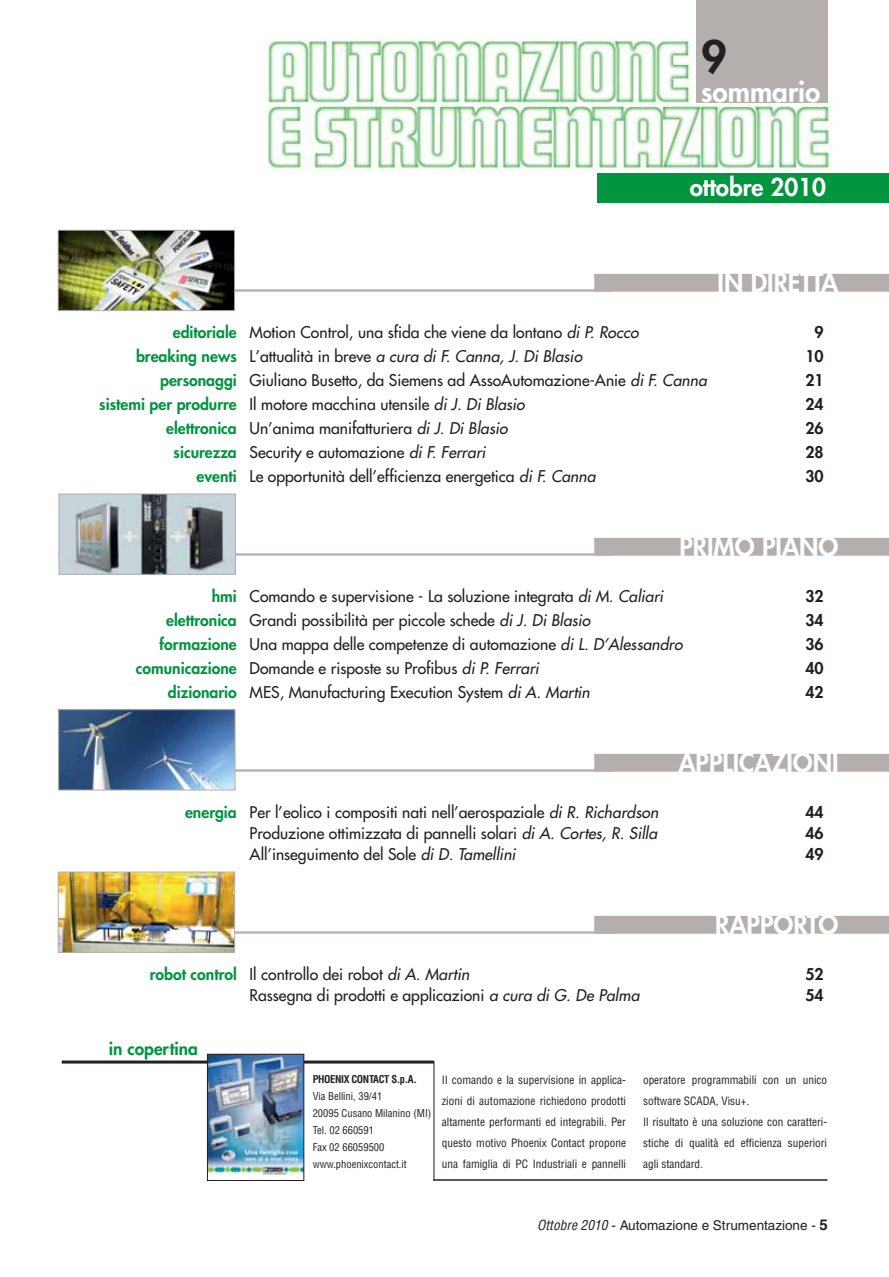
<style>
.page{position:relative;width:889px;height:1277px;background:#fff}
.page>*{position:absolute;margin:0;border:0;box-sizing:border-box;transform-origin:0 0}
.t1{font:800 43.5px "Futura LT";color:#231f20}
.t2{font:800 27.75px "Futura LT";color:#fff}
.t3{font:800 25.5px "Futura LT";color:#fff}
.t4{font:800 24px "Futura LT";color:#fff}
.t5{font:800 17.25px "Futura LT";color:#01953f}
.t6{font:15.75px "Futura LT";color:#231f20}
.t7{font:italic 15.75px "Futura LT";color:#231f20}
.t8{font:800 15.75px "Futura LT";color:#231f20}
.t9{font:13.5px "Helvetica LT";color:#231f20}
.t10{font:condensed 11.25px/21px "Helvetica LT";color:#231f20;text-align:justify}
.t11{font:condensed 10.5px/17px "Helvetica LT";color:#231f20}
.t12{font:700 condensed 10.5px "Helvetica LT";letter-spacing:-.035em;color:#231f20}
.s1{font-weight:800;color:#01953f}
.s2{font-style:italic}
.s3{font-weight:800;font-style:normal;color:#01953f}
.s4{font-style:normal}
.s5{font-style:italic;font-stretch:condensed}
.s6{font-weight:700;font-size:15px}
</style>
<div class="page">
<div style="left:594px;top:274px;width:294px;height:18px;background:#b4aead"></div>
<hr style="left:58px;top:289px;width:555px;height:3px;background:#b4aead">
<div style="left:594px;top:538px;width:294px;height:18px;background:#b4aead"></div>
<hr style="left:58px;top:553px;width:555px;height:3px;background:#b4aead">
<div style="left:594px;top:754px;width:294px;height:18px;background:#b4aead"></div>
<hr style="left:58px;top:769px;width:555px;height:3px;background:#b4aead">
<div style="left:594px;top:916px;width:294px;height:18px;background:#b4aead"></div>
<hr style="left:58px;top:931px;width:559px;height:3px;background:#b4aead">
<img style="left:265px;top:39px;width:567px;height:135px">
<div style="left:697px;top:0;width:131px;height:102px;background:#b4aead"></div>
<div style="left:597px;top:173px;width:291px;height:30px;background:#01953f"></div>
<hr style="left:433px;top:1061px;width:1px;height:120px;background:#231f20">
<hr style="left:433px;top:1179px;width:394px;height:2px;background:#231f20">
<hr style="left:62px;top:1061px;width:372px;height:3px;background:#231f20">
<img style="left:209px;top:1056px;width:93px;height:119px">
<div style="left:207px;top:1054px;width:97px;height:127px;border:1px solid #231f20"></div>
<img style="left:60px;top:232px;width:173px;height:77px">
<div style="left:58px;top:230px;width:177px;height:81px;border:1px solid #b4aead"></div>
<img style="left:61px;top:496px;width:172px;height:77px">
<div style="left:59px;top:494px;width:176px;height:81px;border:1px solid #b4aead"></div>
<img style="left:60px;top:711px;width:173px;height:77px">
<div style="left:58px;top:709px;width:177px;height:81px;border:1px solid #b4aead"></div>
<img style="left:60px;top:874px;width:173px;height:77px">
<div style="left:58px;top:872px;width:177px;height:81px;border:1px solid #b4aead"></div>
<h1 class="t1" style="left:701px;top:37px;width:27px">9</h1>
<h2 class="t2" style="left:701px;top:79px;width:121px">sommario</h2>
<h3 class="t4" style="left:689px;top:176px;width:138px">ottobre 2010</h3>
<h3 class="t3" style="left:717px;top:271px;width:122px">IN DIRETTA</h3>
<p class="t6" style="left:173px;top:325px;width:467px"><span class="s1">editoriale</span> Motion Control, una sfida che viene da lontano <span class="s2">di P. Rocco</span></p>
<p class="t8" style="left:814px;top:325px;width:11px">9</p>
<p class="t7" style="left:136px;top:348px;width:447px"><span class="s3">breaking news</span> <span class="s4">L’attualità in breve</span> a cura di F. Canna, J. Di Blasio</p>
<p class="t8" style="left:805px;top:349px;width:20px">10</p>
<p class="t6" style="left:160px;top:373px;width:548px"><span class="s1">personaggi</span> Giuliano Busetto, da Siemens ad AssoAutomazione-Anie <span class="s2">di F. Canna</span></p>
<p class="t8" style="left:805px;top:373px;width:20px">21</p>
<p class="t6" style="left:99px;top:397px;width:427px"><span class="s1">sistemi per produrre</span> Il motore macchina utensile <span class="s2">di J. Di Blasio</span></p>
<p class="t8" style="left:805px;top:397px;width:20px">24</p>
<p class="t6" style="left:166px;top:421px;width:343px"><span class="s1">elettronica</span> Un’anima manifatturiera <span class="s2">di J. Di Blasio</span></p>
<p class="t8" style="left:805px;top:421px;width:20px">26</p>
<p class="t6" style="left:174px;top:445px;width:313px"><span class="s1">sicurezza</span> Security e automazione <span class="s2">di F. Ferrari</span></p>
<p class="t8" style="left:805px;top:445px;width:20px">28</p>
<p class="t6" style="left:196px;top:469px;width:400px"><span class="s1">eventi</span> Le opportunità dell’efficienza energetica <span class="s2">di F. Canna</span></p>
<p class="t8" style="left:805px;top:469px;width:20px">30</p>
<h3 class="t3" style="left:679px;top:535px;width:161px">PRIMO PIANO</h3>
<p class="t6" style="left:212px;top:589px;width:453px"><span class="s1">hmi</span> Comando e supervisione - La soluzione integrata <span class="s2">di M. Caliari</span></p>
<p class="t8" style="left:805px;top:589px;width:20px">32</p>
<p class="t6" style="left:166px;top:613px;width:425px"><span class="s1">elettronica</span> Grandi possibilità per piccole schede <span class="s2">di J. Di Blasio</span></p>
<p class="t8" style="left:805px;top:613px;width:20px">34</p>
<p class="t6" style="left:159px;top:637px;width:524px"><span class="s1">formazione</span> Una mappa delle competenze di automazione <span class="s2">di L. D’Alessandro</span></p>
<p class="t8" style="left:805px;top:637px;width:20px">36</p>
<p class="t6" style="left:136px;top:661px;width:404px"><span class="s1">comunicazione</span> Domande e risposte su Profibus <span class="s2">di P. Ferrari</span></p>
<p class="t8" style="left:805px;top:661px;width:20px">40</p>
<p class="t6" style="left:168px;top:685px;width:423px"><span class="s1">dizionario</span> MES, Manufacturing Execution System <span class="s2">di A. Martin</span></p>
<p class="t8" style="left:805px;top:685px;width:20px">42</p>
<h3 class="t3" style="left:678px;top:751px;width:162px">APPLICAZIONI</h3>
<p class="t6" style="left:185px;top:805px;width:474px"><span class="s1">energia</span> Per l’eolico i compositi nati nell’aerospaziale <span class="s2">di R. Richardson</span></p>
<p class="t8" style="left:805px;top:805px;width:20px">44</p>
<p class="t6" style="left:249px;top:826px;width:409px">Produzione ottimizzata di pannelli solari <span class="s2">di A. Cortes, R. Silla</span></p>
<p class="t8" style="left:805px;top:826px;width:20px">46</p>
<p class="t6" style="left:249px;top:847px;width:267px">All’inseguimento del Sole <span class="s2">di D. Tamellini</span></p>
<p class="t8" style="left:805px;top:847px;width:20px">49</p>
<h3 class="t3" style="left:715px;top:913px;width:125px">RAPPORTO</h3>
<p class="t6" style="left:150px;top:967px;width:321px"><span class="s1">robot control</span> Il controllo dei robot <span class="s2">di A. Martin</span></p>
<p class="t8" style="left:805px;top:967px;width:20px">52</p>
<p class="t6" style="left:249px;top:988px;width:391px">Rassegna di prodotti e applicazioni <span class="s2">a cura di G. De Palma</span></p>
<p class="t8" style="left:805px;top:988px;width:20px">54</p>
<p class="t5" style="left:109px;top:1041px;width:90px">in copertina</p>
<p class="t12" style="left:313px;top:1075px;width:106px">PHOENIX CONTACT S.p.A.</p>
<p class="t11" style="left:313px;top:1088px;width:120px">Via Bellini, 39/41<br>20095 Cusano Milanino (MI)<br>Tel. 02 660591<br>Fax 02 66059500 www.phoenixcontact.it</p>
<p class="t10" style="left:442px;top:1070px;width:185px">Il comando e la supervisione in applica&shy;zioni di automazione richiedono prodotti altamente performanti ed integrabili. Per questo motivo Phoenix Contact propone una famiglia di PC Industriali e pannelli</p>
<p class="t10" style="left:643px;top:1070px;width:185px;text-align:left">operatore programmabili con un unico software SCADA, Visu+.<br>Il risultato è una soluzione con caratteri&shy;stiche di qualità ed efficienza superiori agli standard.</p>
<p class="t9" style="left:537px;top:1220px;width:292px"><span class="s5">Ottobre 2010</span> - Automazione e Strumentazione - <span class="s6">5</span></p>
</div>
